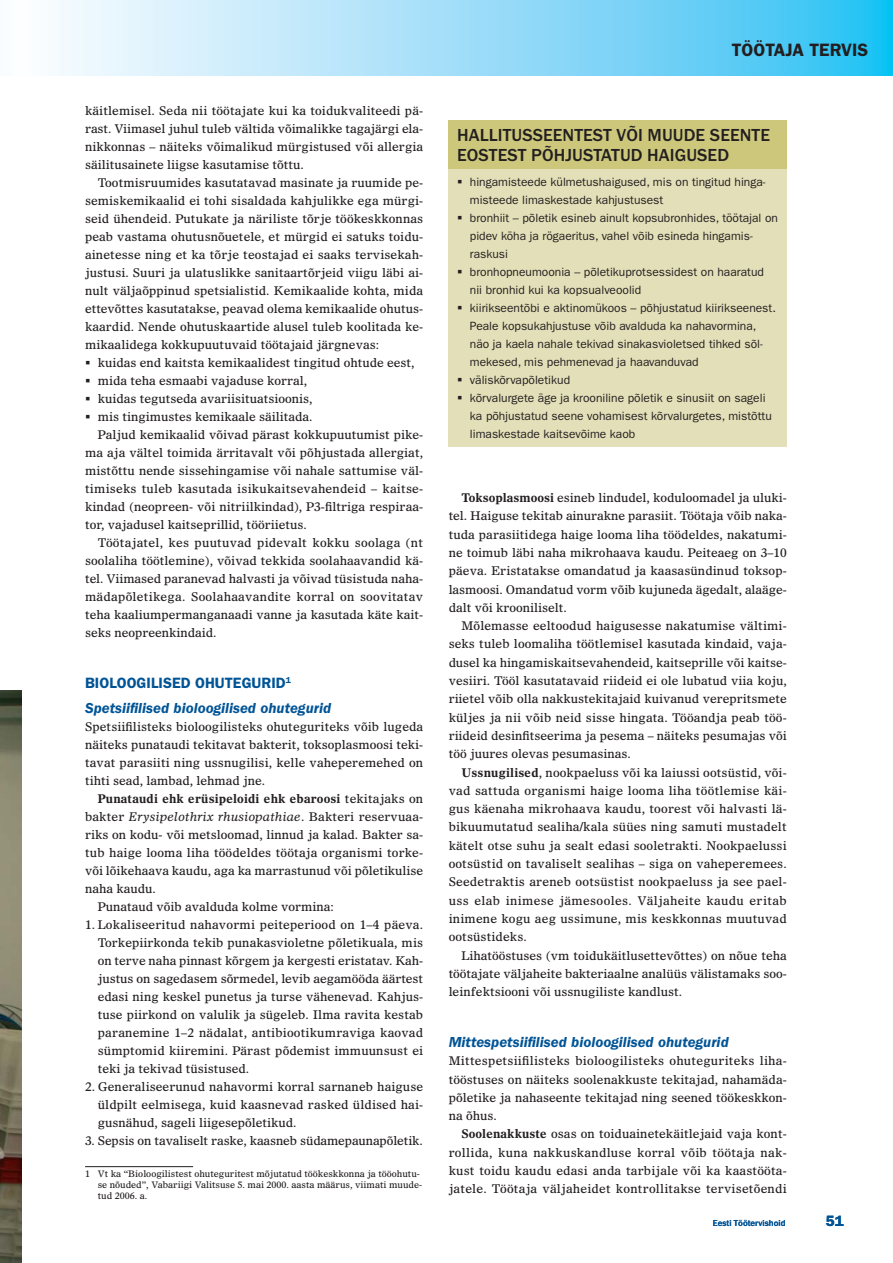
<style>
.page{position:relative;width:893px;height:1263px;background:#fff}
.page>*{position:absolute;margin:0;border:0;box-sizing:border-box;transform-origin:0 0}
.t1{font:500 18px/19.5px "Franklin Gothic";letter-spacing:.005em;color:#231f20}
.t2{font:600 18px "ITC Franklin Gothic Std";color:#231f20}
.t3{font:italic 600 15px/25px "ITC Franklin Gothic Std";color:#005496}
.t4{font:600 15px "ITC Franklin Gothic Std";color:#005496}
.t5{font:12px/18.3px "Olympian LT Std";color:#231f20;text-align:justify}
.t6{font:12px/18px "ITC Franklin Gothic Std";color:#231f20}
.t7{font:12px "Olympian LT Std";letter-spacing:.02em;color:#231f20}
.t8{font:italic 12px "Olympian LT Std";letter-spacing:.01em;color:#231f20}
.t9{font:700 12px "Olympian LT Std";letter-spacing:.01em;color:#231f20}
.t10{font:9px/10.8px "Olympian LT Std";color:#231f20}
.t11{font:500 9px "Franklin Gothic";color:#005496}
.s1{font-style:normal}
.s2{font-weight:400}
.s3{font-weight:700}
</style>
<div class="page">
<img style="left:0;top:690px;width:21px;height:573px">
<div style="left:0;top:0;width:21px;height:75px;background:#fafdff"></div>
<svg style="left:58px;top:0;width:835px;height:75px;background:#97ddf8"></svg>
<hr style="left:85px;top:1166px;width:108px;height:1px;background:#231f20">
<div style="left:449px;top:120px;width:338px;height:49px;background:#ccc77b"></div>
<div style="left:449px;top:169px;width:338px;height:277px;background:#e3dfb8"></div>
<p class="t5" style="left:85px;top:103px;width:340px">käitlemisel. Seda nii töötajate kui ka toidukvaliteedi pä&shy;rast. Viimasel juhul tuleb vältida võimalikke tagajärgi ela&shy;nikkonnas – näiteks võimalikud mürgistused või allergia säilitusainete liigse kasutamise tõttu.</p>
<p class="t5" style="left:85px;top:175px;width:340px;text-indent:13px">Tootmisruumides kasutatavad masinate ja ruumide pe&shy;semiskemikaalid ei tohi sisaldada kahjulikke ega mürgi&shy;seid ühendeid. Putukate ja näriliste tõrje töökeskkonnas peab vastama ohutusnõuetele, et mürgid ei satuks toidu&shy;ainetesse ning et ka tõrje teostajad ei saaks tervisekah&shy;justusi. Suuri ja ulatuslikke sanitaartõrjeid viigu läbi ai&shy;nult väljaõppinud spetsialistid. Kemikaalide kohta, mida ettevõttes kasutatakse, peavad olema kemikaalide ohutus&shy;kaardid. Nende ohutuskaartide alusel tuleb koolitada ke&shy;mikaalidega kokkupuutuvaid töötajaid järgnevas:</p>
<p class="t5" style="left:98px;top:355px;width:318px">kuidas end kaitsta kemikaalidest tingitud ohtude eest,</p>
<p class="t5" style="left:98px;top:373px;width:211px">mida teha esmaabi vajaduse korral,</p>
<p class="t5" style="left:98px;top:391px;width:216px">kuidas tegutseda avariisituatsioonis,</p>
<p class="t5" style="left:98px;top:409px;width:216px">mis tingimustes kemikaale säilitada.</p>
<p class="t5" style="left:98px;top:427px;width:327px">Paljud kemikaalid võivad pärast kokkupuutumist pike-</p>
<p class="t5" style="left:85px;top:445px;width:339px">ma aja vältel toimida ärritavalt või põhjustada allergiat,</p>
<p class="t5" style="left:85px;top:463px;width:340px">mistõttu nende sissehingamise või nahale sattumise väl-</p>
<p class="t7" style="left:85px;top:484px;width:340px">timiseks tuleb kasutada isikukaitsevahendeid – kaitse-</p>
<p class="t5" style="left:85px;top:499px;width:340px">kindad (neopreen- või nitriilkindad), P3-filtriga respiraa-</p>
<p class="t5" style="left:85px;top:517px;width:223px">tor, vajadusel kaitseprillid, tööriietus.</p>
<p class="t7" style="left:98px;top:538px;width:327px">Töötajatel, kes puutuvad pidevalt kokku soolaga (nt</p>
<p class="t5" style="left:85px;top:553px;width:340px">soolaliha töötlemine), võivad tekkida soolahaavandid kä-</p>
<p class="t5" style="left:85px;top:571px;width:340px">tel. Viimased paranevad halvasti ja võivad tüsistuda naha-</p>
<p class="t7" style="left:85px;top:592px;width:340px">mädapõletikega. Soolahaavandite korral on soovitatav</p>
<p class="t5" style="left:85px;top:607px;width:340px">teha kaaliumpermanganaadi vanne ja kasutada käte kait-</p>
<p class="t5" style="left:85px;top:625px;width:133px">seks neopreenkindaid.</p>
<p class="t3" style="left:85px;top:671px;width:248px"><span class="s1">BIOLOOGILISED OHUTEGURID</span><sup>1<br></sup>Spetsiifilised bioloogilised ohutegurid</p>
<p class="t5" style="left:85px;top:718px;width:340px">Spetsiifilisteks bioloogilisteks ohuteguriteks võib lugeda näiteks punataudi tekitavat bakterit, toksoplasmoosi teki&shy;tavat parasiiti ning ussnugilisi, kelle vaheperemehed on tihti sead, lambad, lehmad jne.</p>
<p class="t9" style="left:98px;top:794px;width:327px">Punataudi ehk erüsipeloidi ehk ebaroosi <span class="s2">tekitajaks on</span></p>
<p class="t8" style="left:85px;top:812px;width:340px"><span class="s1">bakter</span> Erysipelothrix rhusiopathiae<span class="s1">. Bakteri reservuaa-</span></p>
<p class="t5" style="left:85px;top:826px;width:340px">riks on kodu- või metsloomad, linnud ja kalad. Bakter sa-</p>
<p class="t5" style="left:85px;top:844px;width:340px">tub haige looma liha töödeldes töötaja organismi torke-</p>
<p class="t5" style="left:85px;top:862px;width:340px">või lõikehaava kaudu, aga ka marrastunud või põletikulise</p>
<p class="t5" style="left:85px;top:880px;width:72px">naha kaudu.</p>
<p class="t5" style="left:98px;top:898px;width:238px">Punataud võib avalduda kolme vormina:</p>
<p class="t5" style="left:98px;top:916px;width:327px;text-indent:-13px">1. Lokaliseeritud nahavormi peiteperiood on 1–4 päeva.<br>Torkepiirkonda tekib punakasvioletne põletikuala, mis on terve naha pinnast kõrgem ja kergesti eristatav. Kah&shy;justus on sagedasem sõrmedel, levib aegamööda äärtest edasi ning keskel punetus ja turse vähenevad. Kahjus&shy;tuse piirkond on valulik ja sügeleb. Ilma ravita kestab paranemine 1–2 nädalat, antibiootikumraviga kaovad sümptomid kiiremini. Pärast põdemist immuunsust ei teki ja tekivad tüsistused.</p>
<p class="t5" style="left:98px;top:1078px;width:327px;text-indent:-13px">2. Generaliseerunud nahavormi korral sarnaneb haiguse üldpilt eelmisega, kuid kaasnevad rasked üldised hai&shy;gusnähud, sageli liigesepõletikud.</p>
<p class="t5" style="left:85px;top:1132px;width:339px">3. Sepsis on tavaliselt raske, kaasneb südamepaunapõletik.</p>
<p class="t10" style="left:98px;top:1169px;width:326px;text-indent:-13px">1 Vt ka “Bioloogilistest ohuteguritest mõjutatud töökeskkonna ja tööohutu&shy;se nõuded”, Vabariigi Valitsuse 5. mai 2000. aasta määrus, viimati muude&shy;tud 2006. a.</p>
<h1 class="t2" style="left:732px;top:43px;width:138px">TÖÖTAJA TERVIS</h1>
<h1 class="t1" style="left:457px;top:127px;width:314px">HALLITUSSEENTEST VÕI MUUDE SEENTE<br>EOSTEST PÕHJUSTATUD HAIGUSED</h1>
<p class="t6" style="left:470px;top:174px;width:310px">hingamisteede külmetushaigused, mis on tingitud hinga&shy;misteede limaskestade kahjustusest<br>bronhiit – põletik esineb ainult kopsubronhides, töötajal on pidev köha ja rögaeritus, vahel võib esineda hingamis&shy;raskusi<br>bronhopneumoonia – põletikuprotsessidest on haaratud nii bronhid kui ka kopsualveoolid<br>kiirikseentõbi e aktinomükoos – põhjustatud kiirikseenest.<br>Peale kopsukahjustuse võib avalduda ka nahavormina, näo ja kaela nahale tekivad sinakasvioletsed tihked sõl&shy;mekesed, mis pehmenevad ja haavanduvad väliskõrvapõletikud<br>kõrvalurgete äge ja krooniline põletik e sinusiit on sageli ka põhjustatud seene vohamisest kõrvalurgetes, mistõttu limaskestade kaitsevõime kaob</p>
<p class="t5" style="left:449px;top:490px;width:340px;text-indent:13px"><span class="s3">Toksoplasmoosi</span> esineb lindudel, koduloomadel ja uluki&shy;tel. Haiguse tekitab ainurakne parasiit. Töötaja võib naka&shy;tuda parasiitidega haige looma liha töödeldes, nakatumi&shy;ne toimub läbi naha mikrohaava kaudu. Peiteaeg on 3–10 päeva. Eristatakse omandatud ja kaasasündinud toksop&shy;lasmoosi. Omandatud vorm võib kujuneda ägedalt, alaäge&shy;dalt või krooniliselt.</p>
<p class="t5" style="left:449px;top:617px;width:340px;text-indent:13px">Mõlemasse eeltoodud haigusesse nakatumise vältimi&shy;seks tuleb loomaliha töötlemisel kasutada kindaid, vaja&shy;dusel ka hingamiskaitsevahendeid, kaitseprille või kaitse&shy;vesiiri. Tööl kasutatavaid riideid ei ole lubatud viia koju, riietel võib olla nakkustekitajaid kuivanud verepritsmete küljes ja nii võib neid sisse hingata. Tööandja peab töö&shy;riideid desinfitseerima ja pesema – näiteks pesumajas või töö juures olevas pesumasinas.</p>
<p class="t5" style="left:449px;top:764px;width:340px;text-indent:13px"><span class="s3">Ussnugilised</span>, nookpaeluss või ka laiussi ootsüstid, või&shy;vad sattuda organismi haige looma liha töötlemise käi&shy;gus käenaha mikrohaava kaudu, toorest või halvasti lä&shy;bikuumutatud sealiha/kala süües ning samuti mustadelt kätelt otse suhu ja sealt edasi sooletrakti. Nookpaelussi ootsüstid on tavaliselt sealihas – siga on vaheperemees.<br>Seedetraktis areneb ootsüstist nookpaeluss ja see pael&shy;uss elab inimese jämesooles. Väljaheite kaudu eritab inimene kogu aeg ussimune, mis keskkonnas muutuvad ootsüstideks.</p>
<p class="t5" style="left:449px;top:947px;width:340px;text-indent:13px">Lihatööstuses (vm toidukäitlusettevõttes) on nõue teha töötajate väljaheite bakteriaalne analüüs välistamaks soo&shy;leinfektsiooni või ussnugiliste kandlust.</p>
<p class="t3" style="left:449px;top:1030px;width:282px">Mittespetsiifilised bioloogilised ohutegurid</p>
<p class="t5" style="left:449px;top:1053px;width:340px">Mittespetsiifilisteks bioloogilisteks ohuteguriteks liha&shy;tööstuses on näiteks soolenakkuste tekitajad, nahamäda&shy;põletike ja nahaseente tekitajad ning seened töökeskkon&shy;na õhus.</p>
<p class="t5" style="left:449px;top:1126px;width:340px;text-indent:13px"><span class="s3">Soolenakkuste</span> osas on toiduainetekäitlejaid vaja kont&shy;rollida, kuna nakkuskandluse korral võib töötaja nak&shy;kust toidu kaudu edasi anda tarbijale või ka kaastööta&shy;jatele. Töötaja väljaheidet kontrollitakse tervisetõendi</p>
<p class="t11" style="left:713px;top:1220px;width:74px">Eesti Töötervishoid</p>
<p class="t4" style="left:826px;top:1216px;width:19px">51</p>
</div>
